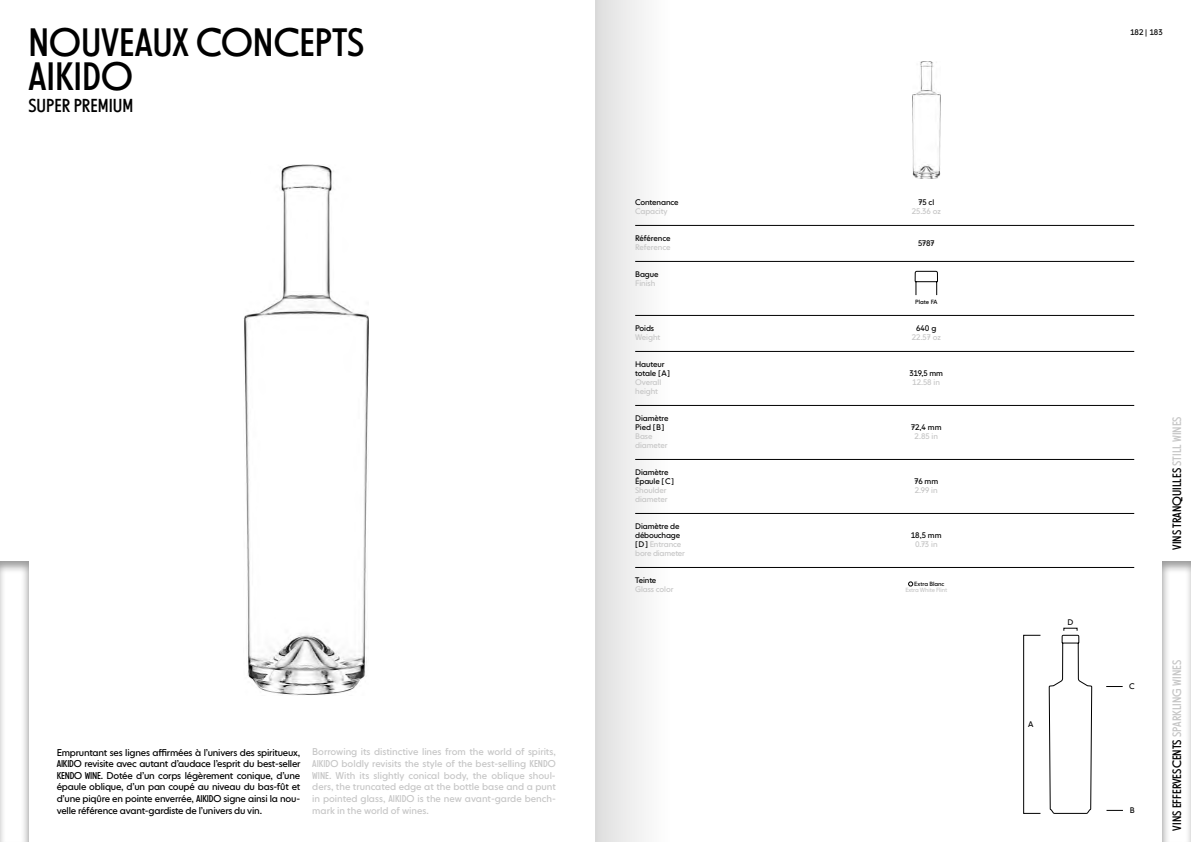
<style>
.page{position:relative;width:1191px;height:842px;background:#fff}
.page>*{position:absolute;margin:0;border:0;box-sizing:border-box;transform-origin:0 0}
.t1{font:39px/34px "NEXT Poster";color:#000}
.t2{font:18.5px "NEXT Poster";letter-spacing:.005em;color:#000}
.t3{font:12px "NEXT Poster";letter-spacing:.005em;color:#000}
.t4{font:9.8px/11.6px "NEXT Book";letter-spacing:-.02em;color:#000;text-align:justify}
.t5{font:9.8px/11.6px "NEXT Book";color:#c6c6c6;text-align:justify}
.t6{font:8px/9px "NEXT Book";letter-spacing:-.01em;color:#000}
.t7{font:8px/9px "NEXT Book";letter-spacing:-.01em;color:#c6c6c6}
.t8{font:6px "NEXT Book";letter-spacing:-.01em;color:#000}
.t9{font:6px "NEXT Book";letter-spacing:-.02em;color:#c6c6c6}
.s1{font-family:"NEXT Poster"}
.s2{color:#c6c6c6}
</style>
<div class="page">
<div style="left:595px;top:0;width:74px;height:842px;background:linear-gradient(to right,#dedede,#fefefe)"></div>
<div style="left:1153px;top:555px;width:38px;height:287px;background:#000;opacity:.4"></div>
<div style="left:0;top:555px;width:36px;height:287px;background:#000;opacity:.4"></div>
<img style="left:243px;top:164px;width:126px;height:531px">
<div style="left:1023px;top:635px;width:17px;height:179px;border:1px solid #000"></div>
<hr style="left:635px;top:225px;width:499px;height:1px;background:#000">
<hr style="left:635px;top:261px;width:499px;height:1px;background:#000">
<hr style="left:635px;top:315px;width:499px;height:1px;background:#000">
<hr style="left:635px;top:351px;width:499px;height:1px;background:#000">
<hr style="left:635px;top:405px;width:499px;height:1px;background:#000">
<hr style="left:635px;top:459px;width:499px;height:1px;background:#000">
<hr style="left:635px;top:513px;width:499px;height:1px;background:#000">
<hr style="left:635px;top:567px;width:499px;height:1px;background:#000">
<svg style="left:908px;top:582px;width:5px;height:4px"></svg>
<img style="left:912px;top:61px;width:28px;height:117px">
<svg style="left:1106px;top:810px;width:17px;height:1px"></svg>
<svg style="left:1106px;top:686px;width:16px;height:1px"></svg>
<svg style="left:1048px;top:634px;width:44px;height:180px"></svg>
<svg style="left:914px;top:270px;width:24px;height:26px"></svg>
<h1 class="t1" style="left:28px;top:26px;width:337px">NOUVEAUX CONCEPTS<br>AIKIDO</h1>
<h2 class="t2" style="left:28px;top:95px;width:107px">SUPER PREMIUM</h2>
<p class="t4" style="left:57px;top:746px;width:245px">Empruntant ses lignes affirmées à l’univers des spiritueux, <span class="s1">AIKIDO</span> revisite avec autant d’audace l’esprit du best-seller <span class="s1">KENDO WINE</span>. Dotée d’un corps légèrement conique, d’une épaule oblique, d’un pan coupé au niveau du bas-fût et d’une piqûre en pointe enverrée, <span class="s1">AIKIDO</span> signe ainsi la nou&shy;velle référence avant-gardiste de l’univers du vin.</p>
<p class="t5" style="left:312px;top:746px;width:245px">Borrowing its distinctive lines from the world of spirits, <span class="s1">AIKIDO</span> boldly revisits the style of the best-selling <span class="s1">KENDO WINE</span>. With its slightly conical body, the oblique shoul&shy;ders, the truncated edge at the bottle base and a punt in pointed glass, <span class="s1">AIKIDO</span> is the new avant-garde bench&shy;mark in the world of wines.</p>
<p class="t6" style="left:635px;top:198px;width:45px">Contenance</p>
<p class="t7" style="left:635px;top:207px;width:34px">Capacity</p>
<p class="t6" style="left:635px;top:234px;width:37px">Référence</p>
<p class="t7" style="left:635px;top:243px;width:37px">Reference</p>
<p class="t6" style="left:635px;top:270px;width:25px">Bague</p>
<p class="t7" style="left:635px;top:279px;width:22px">Finish</p>
<p class="t6" style="left:635px;top:324px;width:20px">Poids</p>
<p class="t7" style="left:635px;top:333px;width:27px">Weight</p>
<p class="t6" style="left:635px;top:360px;width:37px">Hauteur totale [ A ]</p>
<p class="t7" style="left:635px;top:378px;width:28px">Overall height</p>
<p class="t6" style="left:635px;top:414px;width:35px">Diamètre<br>Pied [ B ]</p>
<p class="t7" style="left:635px;top:432px;width:34px">Base diameter</p>
<p class="t6" style="left:635px;top:468px;width:40px">Diamètre<br>Épaule [ C ]</p>
<p class="t7" style="left:635px;top:486px;width:34px">Shoulder diameter</p>
<p class="t6" style="left:635px;top:522px;width:51px">Diamètre de débouchage<br>[ D ] <span class="s2">Entrance bore diameter</span></p>
<p class="t6" style="left:635px;top:576px;width:23px">Teinte</p>
<p class="t7" style="left:635px;top:585px;width:40px">Glass color</p>
<p class="t6" style="left:918px;top:198px;width:17px">75 cl</p>
<p class="t7" style="left:911px;top:207px;width:31px">25.36 oz</p>
<p class="t6" style="left:918px;top:239px;width:18px">5787</p>
<p class="t8" style="left:915px;top:298px;width:24px">Plate FA</p>
<p class="t6" style="left:916px;top:324px;width:22px">640 g</p>
<p class="t7" style="left:911px;top:333px;width:31px">22.57 oz</p>
<p class="t6" style="left:909px;top:369px;width:35px">319,5 mm</p>
<p class="t7" style="left:912px;top:378px;width:29px">12.58 in</p>
<p class="t6" style="left:911px;top:423px;width:32px">72,4 mm</p>
<p class="t7" style="left:914px;top:432px;width:25px">2.85 in</p>
<p class="t6" style="left:914px;top:477px;width:25px">76 mm</p>
<p class="t7" style="left:915px;top:486px;width:24px">2.99 in</p>
<p class="t6" style="left:911px;top:531px;width:32px">18,5 mm</p>
<p class="t7" style="left:915px;top:540px;width:24px">0.73 in</p>
<p class="t8" style="left:914px;top:580px;width:32px">Extra Blanc</p>
<p class="t9" style="left:905px;top:586px;width:43px">Extra White Flint</p>
<p class="t6" style="left:1130px;top:27px;width:34px">182 | 183</p>
<p class="t6" style="left:1067px;top:618px;width:7px">D</p>
<p class="t6" style="left:1028px;top:720px;width:7px">A</p>
<p class="t3" style="left:1169px;top:550px;width:135px;rotate:-90deg">VINS TRANQUILLES <span class="s2">STILL WINES</span></p>
<p class="t6" style="left:1129px;top:682px;width:7px">C</p>
<p class="t6" style="left:1129px;top:806px;width:6px">B</p>
<p class="t3" style="left:1169px;top:831px;width:172px;rotate:-90deg">VINS EFFERVESCENTS <span class="s2">SPARKLING WINES</span></p>
</div>
